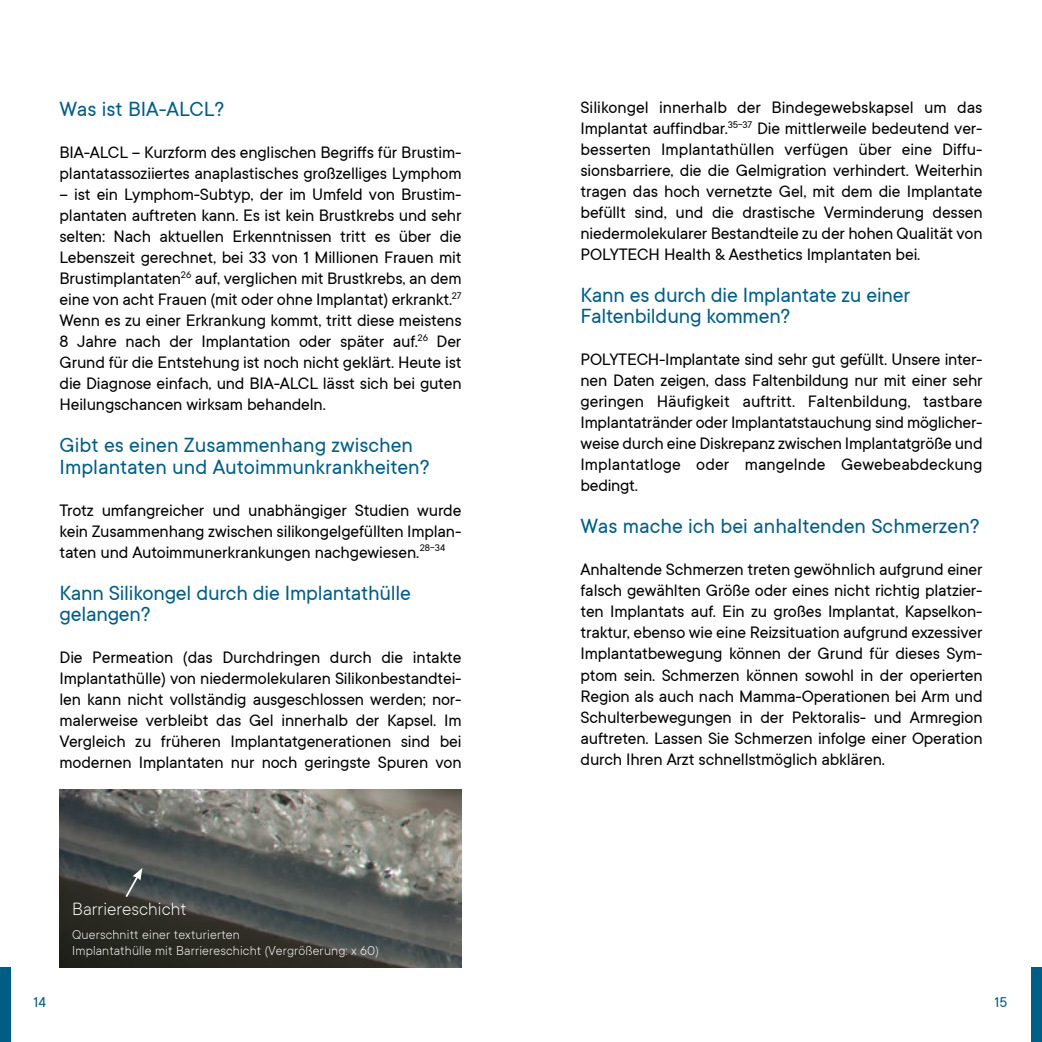
<style>
.page{position:relative;width:1042px;height:1042px;background:#fff}
.page>*{position:absolute;margin:0;border:0;box-sizing:border-box;transform-origin:0 0}
.t1{font:22.75px/21px "TT Commons";letter-spacing:-.01em;color:#005d85}
.t2{font:300 19.25px "TT Commons";color:#fff}
.t3{font:18.38px/21px "TT Commons";letter-spacing:-.01em;color:#000;text-align:justify}
.t4{font:15.75px "TT Commons";color:#005d85}
.t5{font:300 14px/15.8px "TT Commons";letter-spacing:.01em;color:#fff}
</style>
<div class="page">
<div style="left:0;top:967px;width:11px;height:75px;background:#005d85"></div>
<div style="left:1031px;top:967px;width:11px;height:75px;background:#005d85"></div>
<img style="left:60px;top:790px;width:401px;height:177px">
<svg style="left:124px;top:868px;width:18px;height:31px"></svg>
<p class="t1" style="left:60px;top:99px;width:166px">Was ist BIA-ALCL?</p>
<p class="t3" style="left:60px;top:142px;width:403px">BIA-ALCL – Kurzform des englischen Begriffs für Brustim&shy;plantatassoziiertes anaplastisches großzelliges Lymphom</p>
<p class="t3" style="left:60px;top:184px;width:404px">– ist ein Lymphom-Subtyp, der im Umfeld von Brustim&shy;plantaten auftreten kann. Es ist kein Brustkrebs und sehr selten: Nach aktuellen Erkenntnissen tritt es über die Lebenszeit gerechnet, bei 33 von 1 Millionen Frauen mit Brustimplantaten<sup>26</sup> auf, verglichen mit Brustkrebs, an dem eine von acht Frauen (mit oder ohne Implantat) erkrankt.<sup>27<br></sup>Wenn es zu einer Erkrankung kommt, tritt diese meistens 8 Jahre nach der Implantation oder später auf.<sup>26</sup> Der Grund für die Entstehung ist noch nicht geklärt. Heute ist die Diagnose einfach, und BIA-ALCL lässt sich bei guten Heilungschancen wirksam behandeln.</p>
<p class="t1" style="left:60px;top:435px;width:371px">Gibt es einen Zusammenhang zwischen<br>Implantaten und Autoimmunkrankheiten?</p>
<p class="t3" style="left:60px;top:499px;width:403px">Trotz umfangreicher und unabhängiger Studien wurde kein Zusammenhang zwischen silikongelgefüllten Implan&shy;taten und Autoimmunerkrankungen nachgewiesen.<sup>28-34</sup></p>
<p class="t1" style="left:60px;top:582px;width:353px">Kann Silikongel durch die Implantathülle gelangen?</p>
<p class="t3" style="left:60px;top:646px;width:404px">Die Permeation (das Durchdringen durch die intakte Implantathülle) von niedermolekularen Silikonbestandtei&shy;len kann nicht vollständig ausgeschlossen werden; nor&shy;malerweise verbleibt das Gel innerhalb der Kapsel. Im Vergleich zu früheren Implantatgenerationen sind bei modernen Implantaten nur noch geringste Spuren von</p>
<p class="t2" style="left:72px;top:898px;width:116px">Barriereschicht</p>
<p class="t5" style="left:72px;top:927px;width:308px">Querschnitt einer texturierten<br>Implantathülle mit Barriereschicht (Vergrößerung: x 60)</p>
<p class="t3" style="left:580px;top:97px;width:404px">Silikongel innerhalb der Bindegewebskapsel um das Implantat auffindbar.<sup>35-37</sup> Die mittlerweile bedeutend ver&shy;besserten Implantathüllen verfügen über eine Diffu&shy;sionsbarriere, die die Gelmigration verhindert. Weiterhin tragen das hoch vernetzte Gel, mit dem die Implantate befüllt sind, und die drastische Verminderung dessen niedermolekularer Bestandteile zu der hohen Qualität von POLYTECH Health &amp; Aesthetics Implantaten bei.</p>
<p class="t1" style="left:580px;top:285px;width:331px">Kann es durch die Implantate zu einer<br>Faltenbildung kommen?</p>
<p class="t3" style="left:580px;top:349px;width:404px">POLYTECH-Implantate sind sehr gut gefüllt. Unsere inter&shy;nen Daten zeigen, dass Faltenbildung nur mit einer sehr geringen Häufigkeit auftritt. Faltenbildung, tastbare Implantatränder oder Implantatstauchung sind möglicher&shy;weise durch eine Diskrepanz zwischen Implantatgröße und Implantatloge oder mangelnde Gewebeabdeckung bedingt.</p>
<p class="t1" style="left:580px;top:516px;width:401px">Was mache ich bei anhaltenden Schmerzen?</p>
<p class="t3" style="left:580px;top:559px;width:404px">Anhaltende Schmerzen treten gewöhnlich aufgrund einer falsch gewählten Größe oder eines nicht richtig platzier&shy;ten Implantats auf. Ein zu großes Implantat, Kapselkon&shy;traktur, ebenso wie eine Reizsituation aufgrund exzessiver Implantatbewegung können der Grund für dieses Sym&shy;ptom sein. Schmerzen können sowohl in der operierten Region als auch nach Mamma-Operationen bei Arm und Schulterbewegungen in der Pektoralis- und Armregion auftreten. Lassen Sie Schmerzen infolge einer Operation durch Ihren Arzt schnellstmöglich abklären.</p>
<p class="t4" style="left:33px;top:993px;width:14px">14</p>
<p class="t4" style="left:994px;top:993px;width:14px">15</p>
</div>
